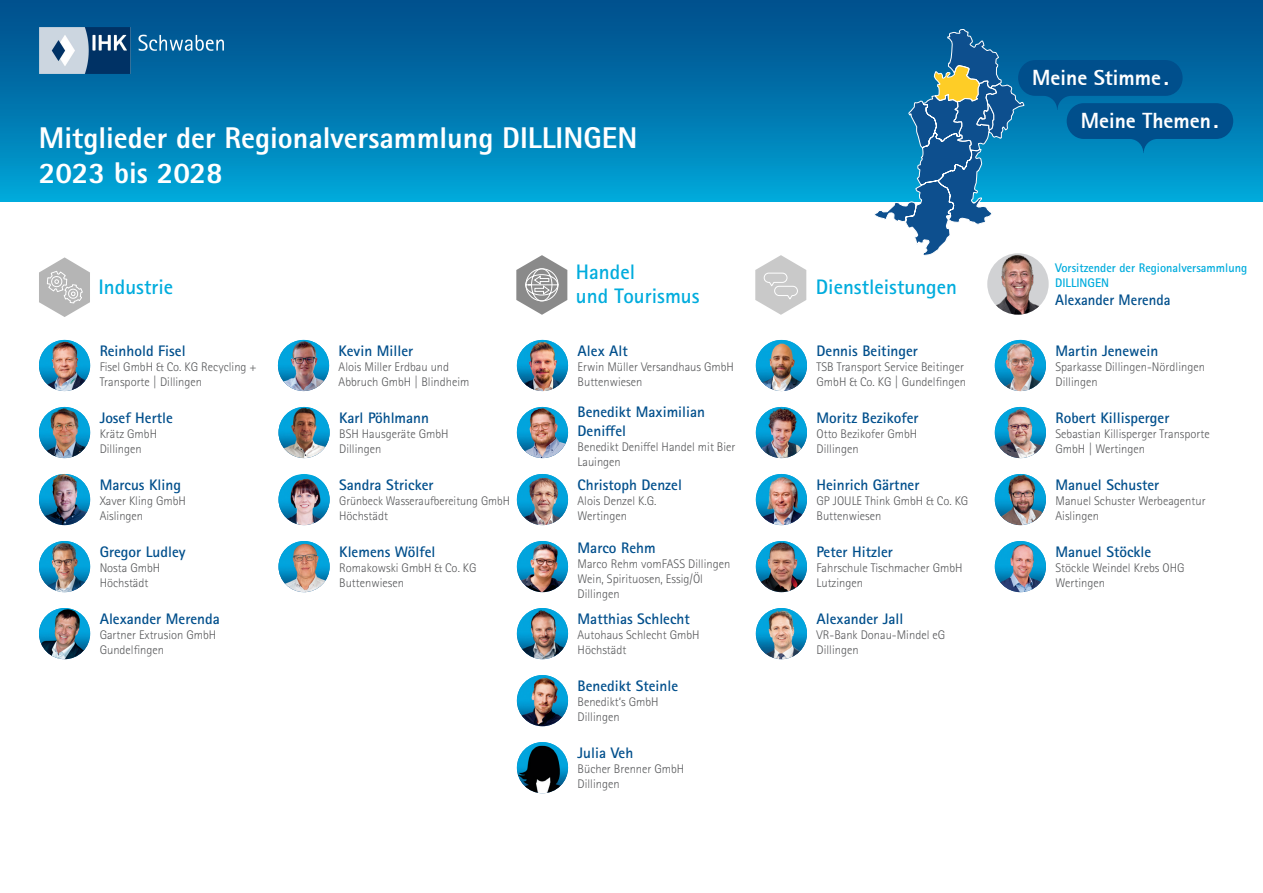
<style>
.page{position:relative;width:1263px;height:893px;background:#fff}
.page>*{position:absolute;margin:0;border:0;box-sizing:border-box;transform-origin:0 0}
.t1{font:800 30px/34.5px "Rotis Sans Serif Pro";color:#fff}
.t2{font:800 21.6px/43px "Agfa Rotis Sans Serif";color:#fff}
.t3{font:700 21px/24px "Rotis Sans Serif Pro";color:#00acdd}
.t4{font:700 15.3px/18.3px "Rotis Sans Serif Pro";color:#004f8c}
.t5{font:700 15.3px "Rotis Sans Serif Pro";color:#004f8c;scale:.96 1}
.t6{font:300 12.45px/15px "Rotis Sans Serif Pro";color:#57585a}
.t7{font:700 12.45px/14.2px "Rotis Sans Serif Pro";color:#00acdd}
</style>
<div class="page">
<div style="left:0;top:0;width:1263px;height:202px;background:linear-gradient(to bottom,#004987,#00a4d6)"></div>
<svg style="left:755px;top:255px;width:51px;height:60px"></svg>
<img style="left:39px;top:340px;width:51px;height:51px;border-radius:26px">
<img style="left:39px;top:407px;width:51px;height:51px;border-radius:26px">
<img style="left:278px;top:407px;width:52px;height:51px;border-radius:26px">
<img style="left:39px;top:474px;width:51px;height:51px;border-radius:26px">
<img style="left:278px;top:476px;width:52px;height:49px">
<img style="left:39px;top:541px;width:51px;height:51px;border-radius:26px">
<img style="left:278px;top:541px;width:52px;height:51px;border-radius:26px">
<img style="left:39px;top:608px;width:51px;height:51px;border-radius:26px">
<img style="left:278px;top:340px;width:51px;height:51px;border-radius:26px">
<img style="left:517px;top:340px;width:51px;height:51px;border-radius:26px">
<img style="left:517px;top:407px;width:51px;height:51px;border-radius:26px">
<img style="left:517px;top:474px;width:51px;height:51px">
<img style="left:517px;top:541px;width:51px;height:51px;border-radius:26px">
<img style="left:517px;top:608px;width:51px;height:51px;border-radius:26px">
<img style="left:517px;top:675px;width:51px;height:51px;border-radius:26px">
<img style="left:517px;top:742px;width:51px;height:51px;border-radius:26px">
<img style="left:756px;top:340px;width:51px;height:51px">
<img style="left:756px;top:407px;width:51px;height:51px;border-radius:26px">
<img style="left:756px;top:474px;width:51px;height:51px;border-radius:26px">
<img style="left:756px;top:541px;width:51px;height:51px;border-radius:26px">
<img style="left:756px;top:608px;width:51px;height:51px;border-radius:26px">
<img style="left:995px;top:340px;width:51px;height:51px;border-radius:26px">
<img style="left:995px;top:407px;width:51px;height:51px;border-radius:26px">
<img style="left:995px;top:474px;width:51px;height:51px;border-radius:26px">
<img style="left:995px;top:541px;width:51px;height:51px;border-radius:26px">
<svg style="left:39px;top:257px;width:51px;height:60px"></svg>
<svg style="left:516px;top:255px;width:51px;height:60px"></svg>
<svg style="left:874px;top:29px;width:359px;height:227px"></svg>
<img style="left:987px;top:253px;width:62px;height:62px;border-radius:31px">
<img style="left:39px;top:27px;width:185px;height:46px">
<p class="t1" style="left:39px;top:121px;width:600px">Mitglieder der Regionalversammlung DILLINGEN<br>2023 bis 2028</p>
<p class="t2" style="left:1081px;top:56px;width:139px;text-indent:-49px">Meine Stimme.<br>Meine Themen.</p>
<p class="t3" style="left:99px;top:274px;width:76px">Industrie</p>
<p class="t4" style="left:100px;top:341px;width:87px">Reinhold Fisel</p>
<p class="t6" style="left:100px;top:359px;width:159px">Fisel GmbH &amp; Co. KG Recycling +<br>Transporte | Dillingen</p>
<p class="t4" style="left:100px;top:408px;width:75px">Josef Hertle</p>
<p class="t6" style="left:100px;top:426px;width:59px">Krätz GmbH<br>Dillingen</p>
<p class="t4" style="left:100px;top:475px;width:83px">Marcus Kling</p>
<p class="t6" style="left:100px;top:493px;width:88px">Xaver Kling GmbH<br>Aislingen</p>
<p class="t4" style="left:100px;top:542px;width:87px">Gregor Ludley</p>
<p class="t6" style="left:100px;top:560px;width:62px">Nosta GmbH<br>Höchstädt</p>
<p class="t4" style="left:100px;top:609px;width:122px">Alexander Merenda</p>
<p class="t6" style="left:100px;top:627px;width:118px">Gartner Extrusion GmbH<br>Gundelfingen</p>
<p class="t4" style="left:339px;top:341px;width:76px">Kevin Miller</p>
<p class="t6" style="left:339px;top:359px;width:132px">Alois Miller Erdbau und<br>Abbruch GmbH | Blindheim</p>
<p class="t4" style="left:339px;top:408px;width:91px">Karl Pöhlmann</p>
<p class="t6" style="left:339px;top:426px;width:111px">BSH Hausgeräte GmbH<br>Dillingen</p>
<p class="t4" style="left:339px;top:475px;width:96px">Sandra Stricker</p>
<p class="t6" style="left:339px;top:493px;width:172px">Grünbeck Wasseraufbereitung GmbH<br>Höchstädt</p>
<p class="t4" style="left:339px;top:542px;width:98px">Klemens Wölfel</p>
<p class="t6" style="left:339px;top:560px;width:139px">Romakowski GmbH &amp; Co. KG<br>Buttenwiesen</p>
<p class="t3" style="left:576px;top:260px;width:125px">Handel<br>und Tourismus</p>
<p class="t7" style="left:1055px;top:261px;width:193px">Vorsitzender der Regionalversammlung<br>DILLINGEN</p>
<p class="t3" style="left:816px;top:274px;width:143px">Dienstleistungen</p>
<p class="t5" style="left:1055px;top:290px;width:122px">Alexander Merenda</p>
<p class="t4" style="left:578px;top:341px;width:52px">Alex Alt</p>
<p class="t6" style="left:578px;top:359px;width:158px">Erwin Müller Versandhaus GmbH<br>Buttenwiesen</p>
<p class="t4" style="left:578px;top:403px;width:129px">Benedikt Maximilian<br>Deniffel</p>
<p class="t6" style="left:578px;top:439px;width:159px">Benedikt Deniffel Handel mit Bier<br>Lauingen</p>
<p class="t4" style="left:578px;top:475px;width:106px">Christoph Denzel</p>
<p class="t6" style="left:578px;top:493px;width:80px">Alois Denzel K.G.<br>Wertingen</p>
<p class="t4" style="left:578px;top:538px;width:80px">Marco Rehm</p>
<p class="t6" style="left:578px;top:556px;width:154px">Marco Rehm vomFASS Dillingen<br>Wein, Spirituosen, Essig/Öl<br>Dillingen</p>
<p class="t4" style="left:578px;top:609px;width:114px">Matthias Schlecht</p>
<p class="t6" style="left:578px;top:627px;width:123px">Autohaus Schlecht GmbH<br>Höchstädt</p>
<p class="t4" style="left:578px;top:676px;width:102px">Benedikt Steinle</p>
<p class="t6" style="left:578px;top:694px;width:82px">Benedikt‘s GmbH<br>Dillingen</p>
<p class="t4" style="left:578px;top:743px;width:57px">Julia Veh</p>
<p class="t6" style="left:578px;top:761px;width:108px">Bücher Brenner GmbH<br>Dillingen</p>
<p class="t4" style="left:816px;top:341px;width:103px">Dennis Beitinger</p>
<p class="t6" style="left:816px;top:359px;width:151px">TSB Transport Service Beitinger<br>GmbH &amp; Co. KG | Gundelfingen</p>
<p class="t4" style="left:816px;top:408px;width:104px">Moritz Bezikofer</p>
<p class="t6" style="left:816px;top:426px;width:102px">Otto Bezikofer GmbH<br>Dillingen</p>
<p class="t4" style="left:816px;top:475px;width:104px">Heinrich Gärtner</p>
<p class="t6" style="left:816px;top:493px;width:153px">GP JOULE Think GmbH &amp; Co. KG<br>Buttenwiesen</p>
<p class="t4" style="left:816px;top:542px;width:78px">Peter Hitzler</p>
<p class="t6" style="left:816px;top:560px;width:147px">Fahrschule Tischmacher GmbH<br>Lutzingen</p>
<p class="t4" style="left:816px;top:609px;width:88px">Alexander Jall</p>
<p class="t6" style="left:816px;top:627px;width:130px">VR-Bank Donau-Mindel eG<br>Dillingen</p>
<p class="t4" style="left:1055px;top:341px;width:104px">Martin Jenewein</p>
<p class="t6" style="left:1055px;top:359px;width:151px">Sparkasse Dillingen-Nördlingen<br>Dillingen</p>
<p class="t4" style="left:1055px;top:408px;width:115px">Robert Killisperger</p>
<p class="t6" style="left:1055px;top:426px;width:156px">Sebastian Killisperger Transporte<br>GmbH | Wertingen</p>
<p class="t4" style="left:1055px;top:475px;width:105px">Manuel Schuster</p>
<p class="t6" style="left:1055px;top:493px;width:152px">Manuel Schuster Werbeagentur<br>Aislingen</p>
<p class="t4" style="left:1055px;top:542px;width:97px">Manuel Stöckle</p>
<p class="t6" style="left:1055px;top:560px;width:131px">Stöckle Weindel Krebs OHG<br>Wertingen</p>
</div>
